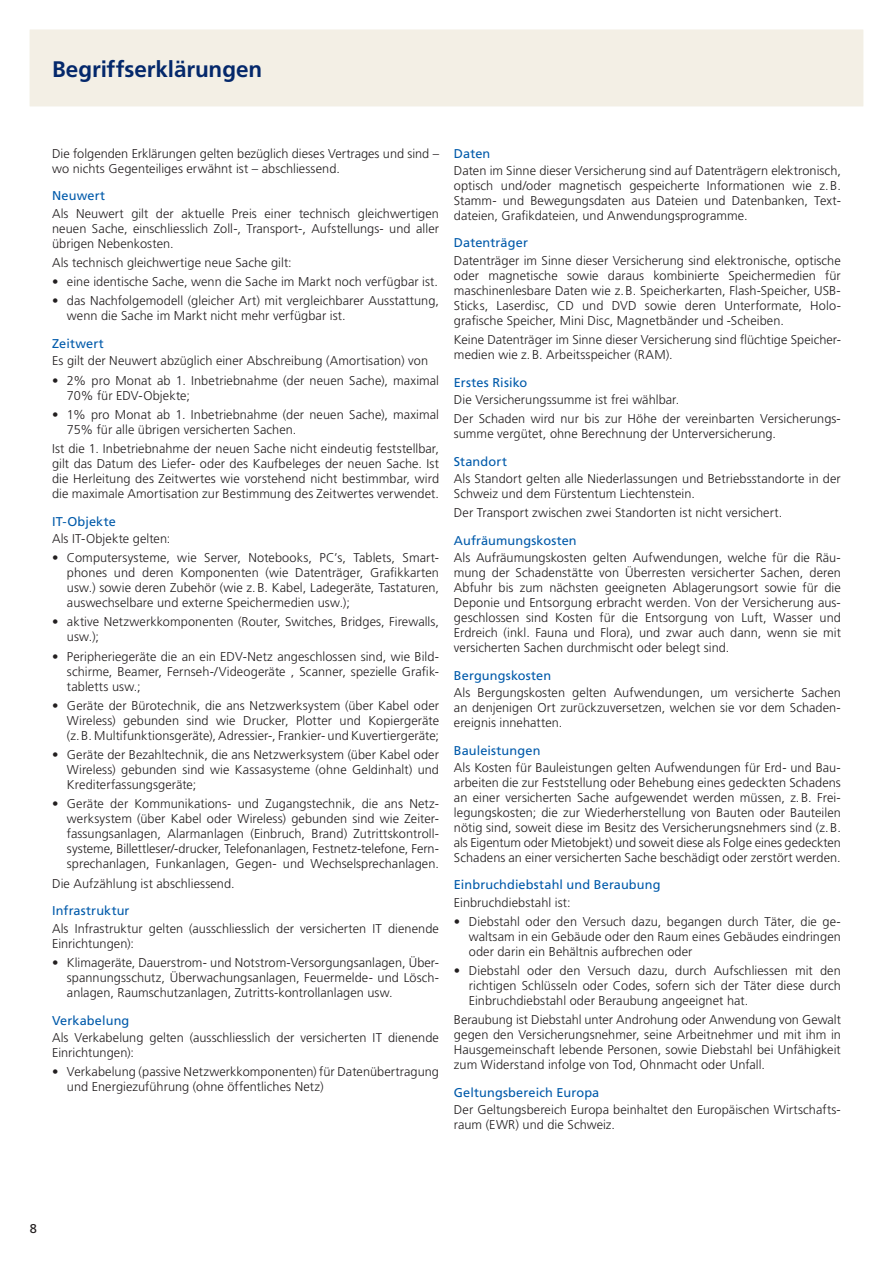
<style>
.page{position:relative;width:893px;height:1263px;background:#fff}
.page>*{position:absolute;margin:0;border:0;box-sizing:border-box;transform-origin:0 0}
.t1{font:700 22.5px "Frutiger";letter-spacing:-.005em;color:#04286b}
.t2{font:300 12.75px/15px "Frutiger";letter-spacing:.005em;color:#231f20;text-align:justify}
.t3{font:12.75px "Frutiger";letter-spacing:.01em;color:#015aaa}
.t4{font:12.75px "Frutiger";color:#231f20}
</style>
<div class="page">
<div style="left:30px;top:30px;width:833px;height:76px;background:#f3efe5"></div>
<h1 class="t1" style="left:52px;top:56px;width:208px">Kundeninformation</h1>
<h1 class="t1" style="left:52px;top:56px;width:212px">Begriffserklärungen</h1>
<p class="t2" style="left:52px;top:146px;width:388px">Die folgenden Erklärungen gelten bezüglich dieses Vertrages und sind – wo nichts Gegenteiliges erwähnt ist – abschliessend.</p>
<p class="t3" style="left:52px;top:189px;width:55px">Neuwert</p>
<p class="t2" style="left:52px;top:206px;width:388px">Als Neuwert gilt der aktuelle Preis einer technisch gleichwertigen neuen Sache, einschliesslich Zoll-, Transport-, Aufstellungs- und aller übrigen Nebenkosten.</p>
<p class="t2" style="left:52px;top:255px;width:241px">Als technisch gleichwertige neue Sache gilt:</p>
<p class="t2" style="left:52px;top:274px;width:387px">• eine identische Sache, wenn die Sache im Markt noch verfügbar ist.</p>
<p class="t2" style="left:67px;top:293px;width:374px;text-indent:-15px">• das Nachfolgemodell (gleicher Art) mit vergleichbarer Ausstattung, wenn die Sache im Markt nicht mehr verfügbar ist.</p>
<p class="t3" style="left:52px;top:336px;width:53px">Zeitwert</p>
<p class="t2" style="left:52px;top:353px;width:378px">Es gilt der Neuwert abzüglich einer Abschreibung (Amortisation) von</p>
<p class="t2" style="left:67px;top:373px;width:374px;text-indent:-15px">• 2% pro Monat ab 1. Inbetriebnahme (der neuen Sache), maximal<br>70% für EDV-Objekte;</p>
<p class="t2" style="left:67px;top:407px;width:374px;text-indent:-15px">• 1% pro Monat ab 1. Inbetriebnahme (der neuen Sache), maximal<br>75% für alle übrigen versicherten Sachen.</p>
<p class="t2" style="left:52px;top:441px;width:388px">Ist die 1. Inbetriebnahme der neuen Sache nicht eindeutig feststellbar, gilt das Datum des Liefer- oder des Kaufbeleges der neuen Sache. Ist die Herleitung des Zeitwertes wie vorstehend nicht bestimmbar, wird die maximale Amortisation zur Bestimmung des Zeitwertes verwendet.</p>
<p class="t3" style="left:52px;top:514px;width:65px">IT-Objekte</p>
<p class="t2" style="left:52px;top:531px;width:120px">Als IT-Objekte gelten:</p>
<p class="t2" style="left:67px;top:550px;width:374px;text-indent:-15px">• Computersysteme, wie Server, Notebooks, PC’s, Tablets, Smart&shy;phones und deren Komponenten (wie Datenträger, Grafikkarten usw.) sowie deren Zubehör (wie z.B. Kabel, Ladegeräte, Tastaturen, auswechselbare und externe Speichermedien usw.);</p>
<p class="t2" style="left:67px;top:614px;width:374px;text-indent:-15px">• aktive Netzwerkkomponenten (Router, Switches, Bridges, Firewalls, usw.);</p>
<p class="t2" style="left:67px;top:649px;width:374px;text-indent:-15px">• Peripheriegeräte die an ein EDV-Netz angeschlossen sind, wie Bild&shy;schirme, Beamer, Fernseh-/Videogeräte , Scanner, spezielle Grafik&shy;tabletts usw.;</p>
<p class="t2" style="left:67px;top:698px;width:374px;text-indent:-15px">• Geräte der Bürotechnik, die ans Netzwerksystem (über Kabel oder Wireless) gebunden sind wie Drucker, Plotter und Kopiergeräte (z.B. Multifunktionsgeräte), Adressier-, Frankier- und Kuvertiergeräte;</p>
<p class="t2" style="left:67px;top:747px;width:374px;text-indent:-15px">• Geräte der Bezahltechnik, die ans Netzwerksystem (über Kabel oder Wireless) gebunden sind wie Kassasysteme (ohne Geldinhalt) und Krediterfassungsgeräte;</p>
<p class="t2" style="left:67px;top:796px;width:374px;text-indent:-15px">• Geräte der Kommunikations- und Zugangstechnik, die ans Netz&shy;werksystem (über Kabel oder Wireless) gebunden sind wie Zeiter&shy;fassungsanlagen, Alarmanlagen (Einbruch, Brand) Zutrittskontroll&shy;systeme, Billettleser/-drucker, Telefonanlagen, Festnetz-telefone, Fern&shy;sprechanlagen, Funkanlagen, Gegen- und Wechselsprechanlagen.</p>
<p class="t2" style="left:52px;top:876px;width:184px">Die Aufzählung ist abschliessend.</p>
<p class="t3" style="left:52px;top:903px;width:79px">Infrastruktur</p>
<p class="t2" style="left:52px;top:920px;width:388px">Als Infrastruktur gelten (ausschliesslich der versicherten IT dienende<br>Einrichtungen):</p>
<p class="t2" style="left:67px;top:955px;width:374px;text-indent:-15px">• Klimageräte, Dauerstrom- und Notstrom-Versorgungsanlagen, Über&shy;spannungsschutz, Überwachungsanlagen, Feuermelde- und Lösch&shy;anlagen, Raumschutzanlagen, Zutritts-kontrollanlagen usw.</p>
<p class="t3" style="left:52px;top:1012px;width:79px">Verkabelung</p>
<p class="t2" style="left:52px;top:1030px;width:388px">Als Verkabelung gelten (ausschliesslich der versicherten IT dienende<br>Einrichtungen):</p>
<p class="t2" style="left:67px;top:1064px;width:374px;text-indent:-15px">• Verkabelung (passive Netzwerkkomponenten) für Datenübertragung und Energiezuführung (ohne öffentliches Netz)</p>
<p class="t3" style="left:454px;top:146px;width:38px">Daten</p>
<p class="t2" style="left:454px;top:163px;width:388px">Daten im Sinne dieser Versicherung sind auf Datenträgern elektronisch, optisch und/oder magnetisch gespeicherte Informationen wie z.B.<br>Stamm- und Bewegungsdaten aus Dateien und Datenbanken, Text&shy;dateien, Grafikdateien, und Anwendungsprogramme.</p>
<p class="t3" style="left:454px;top:235px;width:76px">Datenträger</p>
<p class="t2" style="left:454px;top:253px;width:388px">Datenträger im Sinne dieser Versicherung sind elektronische, optische oder magnetische sowie daraus kombinierte Speichermedien für maschinenlesbare Daten wie z.B. Speicherkarten, Flash-Speicher, USB-Sticks, Laserdisc, CD und DVD sowie deren Unterformate, Holo&shy;grafische Speicher, Mini Disc, Magnetbänder und -Scheiben.</p>
<p class="t2" style="left:454px;top:332px;width:388px">Keine Datenträger im Sinne dieser Versicherung sind flüchtige Speicher&shy;medien wie z.B. Arbeitsspeicher (RAM).</p>
<p class="t3" style="left:454px;top:375px;width:75px">Erstes Risiko</p>
<p class="t2" style="left:454px;top:390px;width:388px;line-height:19.2px">Die Versicherungssumme ist frei wählbar.<br>Der Schaden wird nur bis zur Höhe der vereinbarten Versicherungs-</p>
<p class="t2" style="left:454px;top:426px;width:324px">summe vergütet, ohne Berechnung der Unterversicherung.</p>
<p class="t3" style="left:454px;top:454px;width:55px">Standort</p>
<p class="t2" style="left:454px;top:471px;width:388px">Als Standort gelten alle Niederlassungen und Betriebsstandorte in der<br>Schweiz und dem Fürstentum Liechtenstein.</p>
<p class="t2" style="left:454px;top:505px;width:330px">Der Transport zwischen zwei Standorten ist nicht versichert.</p>
<p class="t3" style="left:454px;top:533px;width:124px">Aufräumungskosten</p>
<p class="t2" style="left:454px;top:550px;width:388px">Als Aufräumungskosten gelten Aufwendungen, welche für die Räu&shy;mung der Schadenstätte von Überresten versicherter Sachen, deren Abfuhr bis zum nächsten geeigneten Ablagerungsort sowie für die Deponie und Entsorgung erbracht werden. Von der Versicherung aus&shy;geschlossen sind Kosten für die Entsorgung von Luft, Wasser und Erdreich (inkl. Fauna und Flora), und zwar auch dann, wenn sie mit versicherten Sachen durchmischt oder belegt sind.</p>
<p class="t3" style="left:454px;top:668px;width:99px">Bergungskosten</p>
<p class="t2" style="left:454px;top:685px;width:388px">Als Bergungskosten gelten Aufwendungen, um versicherte Sachen an denjenigen Ort zurückzuversetzen, welchen sie vor dem Schaden&shy;ereignis innehatten.</p>
<p class="t3" style="left:454px;top:743px;width:88px">Bauleistungen</p>
<p class="t2" style="left:454px;top:760px;width:388px">Als Kosten für Bauleistungen gelten Aufwendungen für Erd- und Bau&shy;arbeiten die zur Feststellung oder Behebung eines gedeckten Schadens an einer versicherten Sache aufgewendet werden müssen, z.B. Frei&shy;legungskosten; die zur Wiederherstellung von Bauten oder Bauteilen nötig sind, soweit diese im Besitz des Versicherungsnehmers sind (z.B. als Eigentum oder Mietobjekt) und soweit diese als Folge eines gedeckten Schadens an einer versicherten Sache beschädigt oder zerstört werden.</p>
<p class="t3" style="left:454px;top:877px;width:208px">Einbruchdiebstahl und Beraubung</p>
<p class="t2" style="left:454px;top:895px;width:118px">Einbruchdiebstahl ist:</p>
<p class="t2" style="left:469px;top:914px;width:374px;text-indent:-15px">• Diebstahl oder den Versuch dazu, begangen durch Täter, die ge&shy;waltsam in ein Gebäude oder den Raum eines Gebäudes eindringen oder darin ein Behältnis aufbrechen oder</p>
<p class="t2" style="left:469px;top:963px;width:374px;text-indent:-15px">• Diebstahl oder den Versuch dazu, durch Aufschliessen mit den richtigen Schlüsseln oder Codes, sofern sich der Täter diese durch Einbruchdiebstahl oder Beraubung angeeignet hat.</p>
<p class="t2" style="left:454px;top:1012px;width:388px">Beraubung ist Diebstahl unter Androhung oder Anwendung von Gewalt gegen den Versicherungsnehmer, seine Arbeitnehmer und mit ihm in Hausgemeinschaft lebende Personen, sowie Diebstahl bei Unfähigkeit zum Widerstand infolge von Tod, Ohnmacht oder Unfall.</p>
<p class="t3" style="left:454px;top:1085px;width:147px">Geltungsbereich Europa</p>
<p class="t2" style="left:454px;top:1102px;width:388px">Der Geltungsbereich Europa beinhaltet den Europäischen Wirtschafts&shy;raum (EWR) und die Schweiz.</p>
<p class="t4" style="left:30px;top:1221px;width:9px">8</p>
</div>
